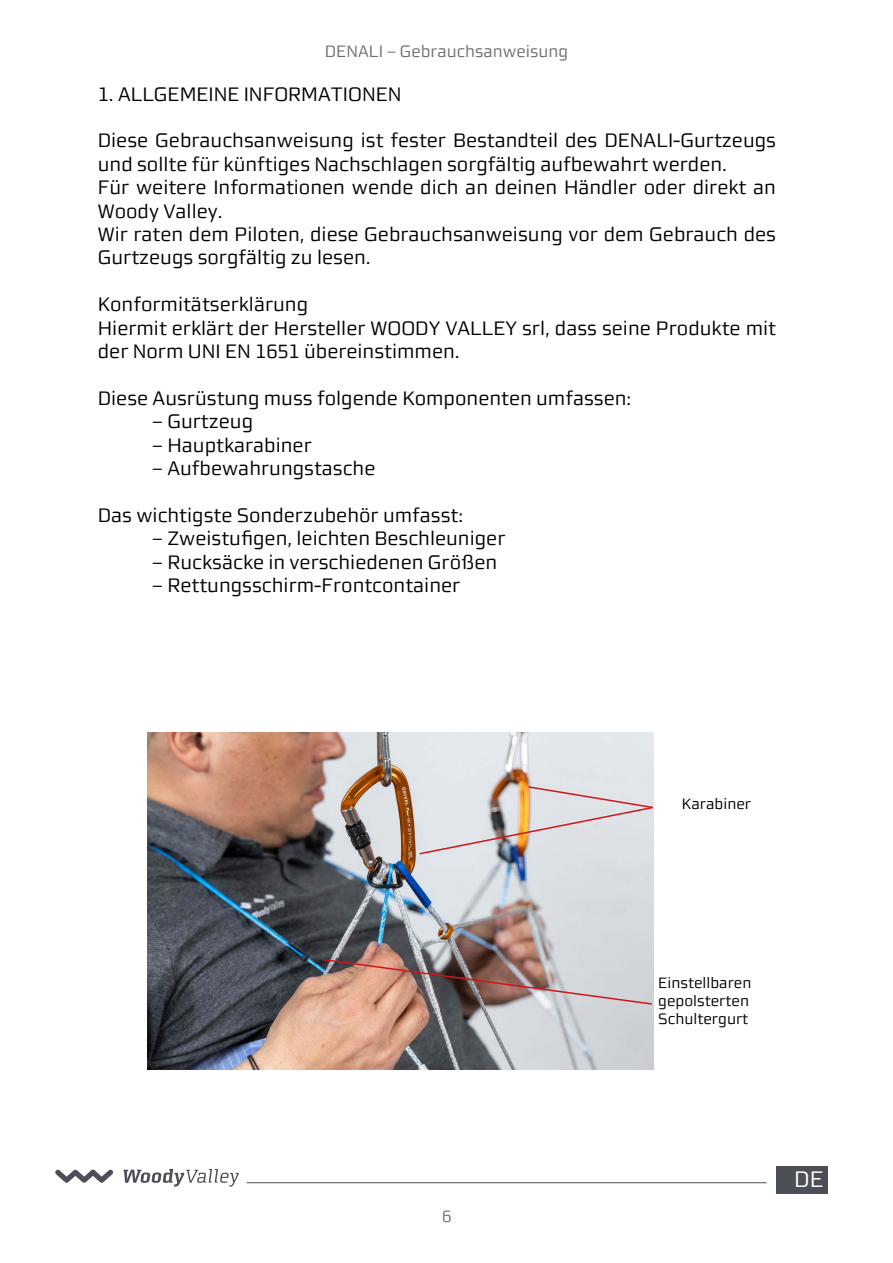
<style>
.page{position:relative;width:893px;height:1263px;background:#fff}
.page>*{position:absolute;margin:0;border:0;box-sizing:border-box;transform-origin:0 0}
.t1{font:22.5px "Morgan Sans Lining";color:#fff}
.t2{font:19.5px/23.4px "Morgan Sans Lining";color:#000}
.t3{font:16.5px "Morgan Sans Lining";color:#706f6f}
.t4{font:15px/18px "Morgan Sans Lining";color:#000}
</style>
<div class="page">
<hr style="left:247px;top:1182px;width:520px;height:1px;background:#4d4f57">
<svg style="left:123px;top:1169px;width:116px;height:17px"></svg>
<svg style="left:55px;top:1169px;width:58px;height:14px"></svg>
<div style="left:776px;top:1166px;width:51px;height:28px;background:#4d4f57"></div>
<img style="left:147px;top:732px;width:506px;height:338px">
<img style="left:322px;top:958px;width:331px;height:48px">
<svg style="left:418px;top:785px;width:236px;height:70px;background:#d8d2d2"></svg>
<p class="t3" style="left:325px;top:41px;width:245px">DENALI – Gebrauchsanweisung</p>
<p class="t2" style="left:98px;top:82px;width:305px">1. ALLGEMEINE INFORMATIONEN</p>
<p class="t2" style="left:98px;top:129px;width:680px">Diese Gebrauchsanweisung ist fester Bestandteil des DENALI-Gurtzeugs und sollte für künftiges Nachschlagen sorgfältig aufbewahrt werden.<br>Für weitere Informationen wende dich an deinen Händler oder direkt an Woody Valley.<br>Wir raten dem Piloten, diese Gebrauchsanweisung vor dem Gebrauch des Gurtzeugs sorgfältig zu lesen.</p>
<p class="t2" style="left:98px;top:293px;width:680px">Konformitätserklärung<br>Hiermit erklärt der Hersteller WOODY VALLEY srl, dass seine Produkte mit der Norm UNI EN 1651 übereinstimmen.</p>
<p class="t2" style="left:98px;top:386px;width:535px">Diese Ausrüstung muss folgende Komponenten umfassen:</p>
<p class="t2" style="left:152px;top:410px;width:103px">– Gurtzeug</p>
<p class="t2" style="left:152px;top:433px;width:161px">– Hauptkarabiner</p>
<p class="t2" style="left:152px;top:456px;width:225px">– Aufbewahrungstasche</p>
<p class="t2" style="left:98px;top:503px;width:367px">Das wichtigste Sonderzubehör umfasst:</p>
<p class="t2" style="left:152px;top:527px;width:355px">– Zweistufigen, leichten Beschleuniger</p>
<p class="t2" style="left:152px;top:550px;width:347px">– Rucksäcke in verschiedenen Größen</p>
<p class="t2" style="left:152px;top:573px;width:310px">– Rettungsschirm-Frontcontainer</p>
<p class="t3" style="left:442px;top:1207px;width:11px">6</p>
<p class="t4" style="left:682px;top:795px;width:71px">Karabiner</p>
<p class="t4" style="left:658px;top:974px;width:95px">Einstellbaren gepolsterten<br>Schultergurt</p>
<p class="t1" style="left:794px;top:1166px;width:31px">DE</p>
</div>
